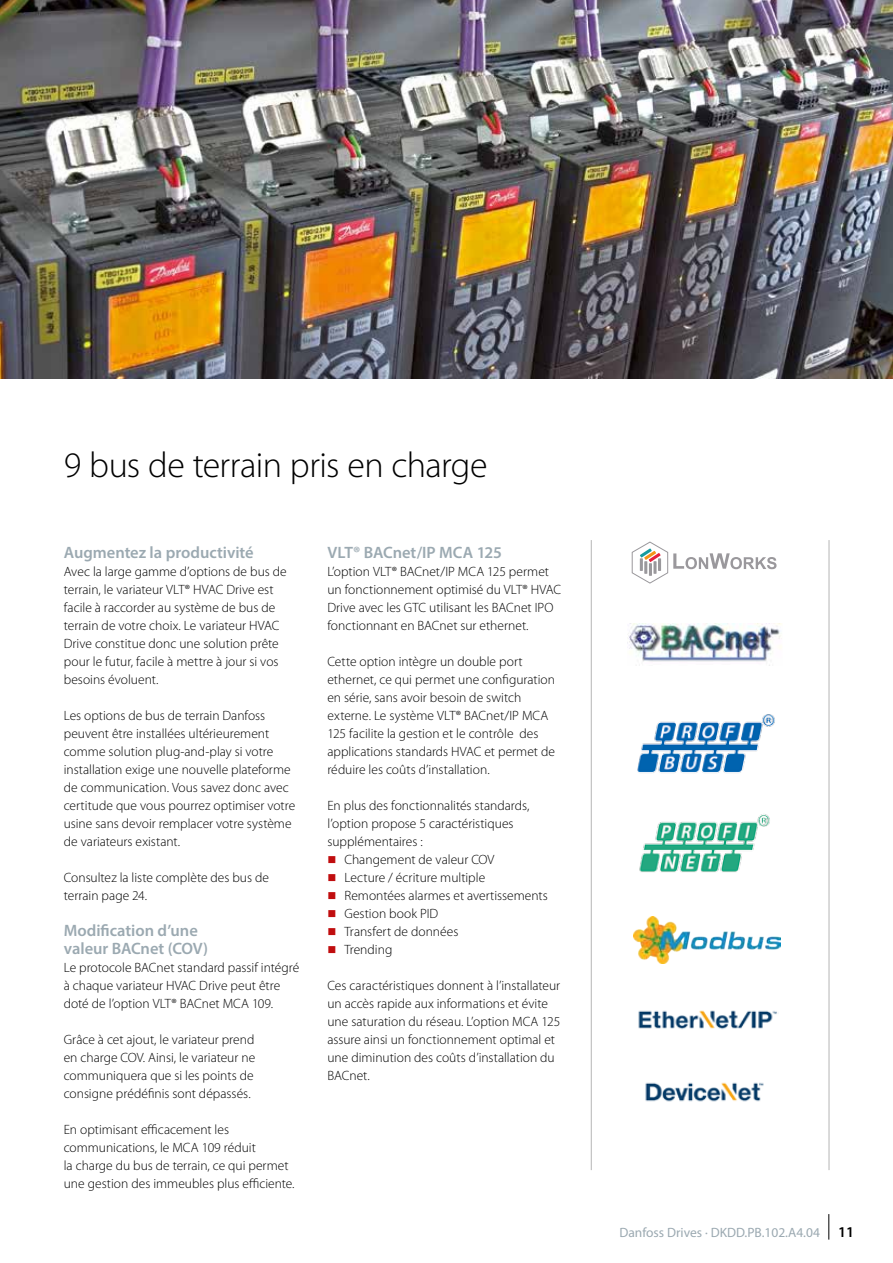
<style>
.page{position:relative;width:893px;height:1263px;background:#fff}
.page>*{position:absolute;margin:0;border:0;box-sizing:border-box;transform-origin:0 0}
.t1{font:300 36px "Myriad Pro";letter-spacing:-.02em;color:#000}
.t2{font:600 16.5px/18px "Myriad Pro";color:#9ba9b1}
.t3{font:300 13.5px/18px "Myriad Pro";color:#000}
.t4{font:13.5px "Myriad Pro";color:#9ba9b1}
.s1{font-weight:600;font-size:15px;color:#000}
</style>
<div class="page">
<svg style="left:828px;top:1214px;width:1px;height:25px"></svg>
<img style="left:637px;top:714px;width:138px;height:59px">
<img style="left:639px;top:814px;width:131px;height:58px">
<img style="left:633px;top:916px;width:148px;height:47px">
<img style="left:627px;top:624px;width:154px;height:42px">
<svg style="left:631px;top:541px;width:145px;height:43px"></svg>
<hr style="left:829px;top:540px;width:1px;height:630px;background:#000">
<hr style="left:591px;top:540px;width:1px;height:630px;background:#000">
<img style="left:0;top:0;width:893px;height:378px">
<img style="left:638px;top:1010px;width:139px;height:19px">
<img style="left:645px;top:1082px;width:119px;height:20px">
<h1 class="t1" style="left:64px;top:445px;width:425px">9 bus de terrain pris en charge</h1>
<p class="t2" style="left:64px;top:543px;width:191px">Augmentez la productivité</p>
<p class="t3" style="left:64px;top:563px;width:224px">Avec la large gamme d’options de bus de terrain, le variateur VLT® HVAC Drive est facile à raccorder au système de bus de terrain de votre choix. Le variateur HVAC Drive constitue donc une solution prête pour le futur, facile à mettre à jour si vos besoins évoluent.</p>
<p class="t3" style="left:64px;top:707px;width:233px">Les options de bus de terrain Danfoss peuvent être installées ultérieurement comme solution plug-and-play si votre installation exige une nouvelle plateforme de communication. Vous savez donc avec certitude que vous pourrez optimiser votre usine sans devoir remplacer votre système de variateurs existant.</p>
<p class="t3" style="left:64px;top:869px;width:207px">Consultez la liste complète des bus de terrain page 24.</p>
<p class="t2" style="left:64px;top:921px;width:146px">Modification d’une valeur BACnet (COV)</p>
<p class="t3" style="left:64px;top:959px;width:237px">Le protocole BACnet standard passif intégré à chaque variateur HVAC Drive peut être doté de l’option VLT® BACnet MCA 109.</p>
<p class="t3" style="left:64px;top:1031px;width:193px;text-align:justify">Grâce à cet ajout, le variateur prend en charge COV. Ainsi, le variateur ne communiquera que si les points de consigne prédéfinis sont dépassés.</p>
<p class="t3" style="left:64px;top:1121px;width:232px">En optimisant efficacement les communications, le MCA 109 réduit<br>la charge du bus de terrain, ce qui permet une gestion des immeubles plus efficiente.</p>
<p class="t2" style="left:327px;top:543px;width:176px">VLT® BACnet/IP MCA 125</p>
<p class="t3" style="left:327px;top:563px;width:235px">L’option VLT® BACnet/IP MCA 125 permet un fonctionnement optimisé du VLT® HVAC Drive avec les GTC utilisant les BACnet IPO fonctionnant en BACnet sur ethernet.</p>
<p class="t3" style="left:327px;top:653px;width:229px">Cette option intègre un double port ethernet, ce qui permet une configuration en série, sans avoir besoin de switch externe. Le système VLT® BACnet/IP MCA 125 facilite la gestion et le contrôle des applications standards HVAC et permet de réduire les coûts d’installation.</p>
<p class="t3" style="left:327px;top:797px;width:204px">En plus des fonctionnalités standards,</p>
<p class="t3" style="left:327px;top:815px;width:188px">l’option propose 5 caractéristiques</p>
<p class="t3" style="left:327px;top:833px;width:97px">supplémentaires :</p>
<p class="t3" style="left:344px;top:851px;width:151px">Changement de valeur COV</p>
<p class="t3" style="left:344px;top:869px;width:142px">Lecture / écriture multiple</p>
<p class="t3" style="left:344px;top:887px;width:205px">Remontées alarmes et avertissements</p>
<p class="t3" style="left:344px;top:905px;width:95px">Gestion book PID</p>
<p class="t3" style="left:344px;top:923px;width:116px">Transfert de données</p>
<p class="t3" style="left:344px;top:941px;width:49px">Trending</p>
<p class="t3" style="left:327px;top:977px;width:234px">Ces caractéristiques donnent à l’installateur un accès rapide aux informations et évite une saturation du réseau. L’option MCA 125 assure ainsi un fonctionnement optimal et une diminution des coûts d’installation du BACnet.</p>
<p class="t4" style="left:619px;top:1224px;width:236px">Danfoss Drives · DKDD.PB.102.A4.04 <span class="s1">11</span></p>
</div>
